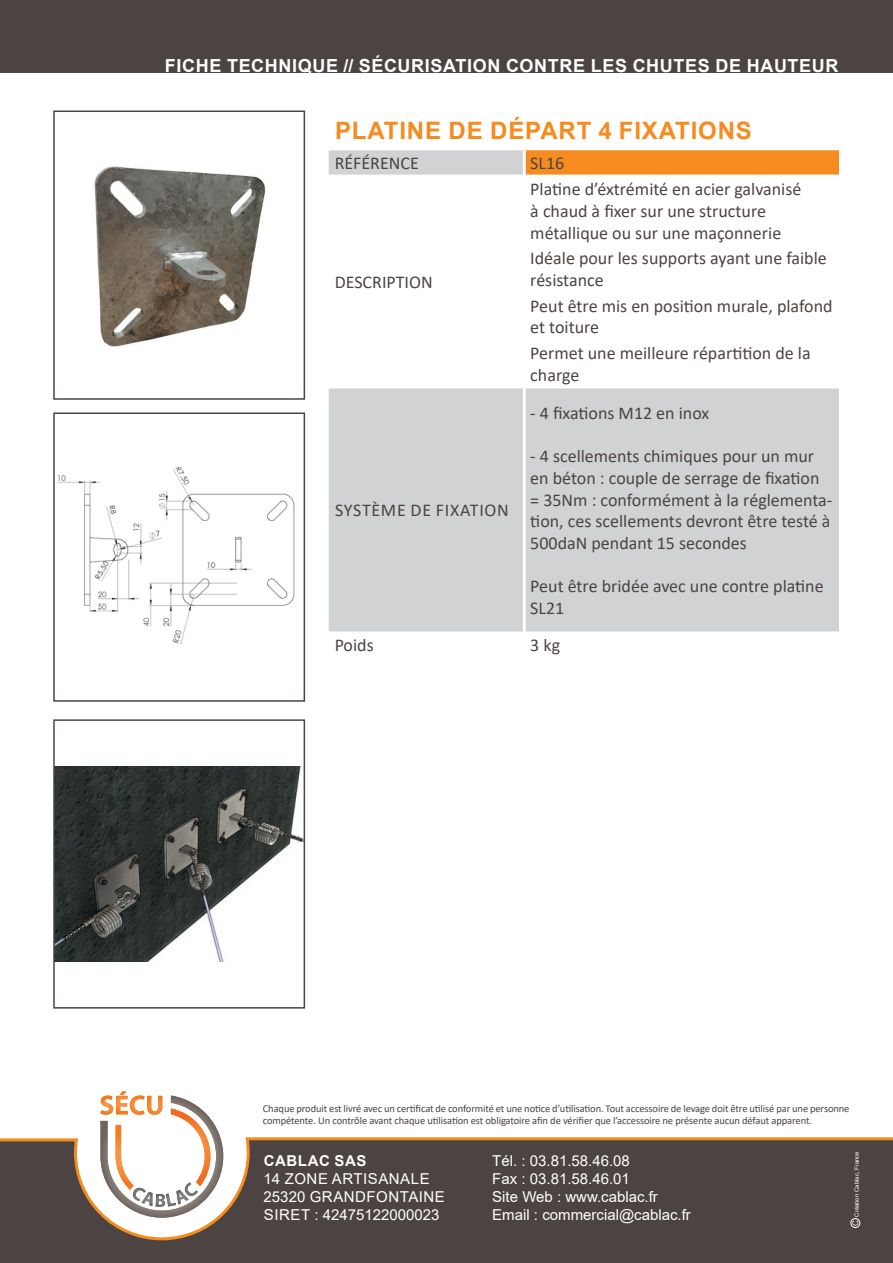
<style>
.page{position:relative;width:893px;height:1263px;background:#fff}
.page>*{position:absolute;margin:0;border:0;box-sizing:border-box;transform-origin:0 0}
.t1{font:700 24px "Arial";letter-spacing:.035em;color:#f68b1f}
.t2{font:18px/21.6px "Calibri";color:#4c4442}
.t3{font:700 18px "Arial";letter-spacing:.035em;color:#fff}
.t4{font:18px "Calibri";letter-spacing:.04em;color:#4c4442}
.t5{font:15px/18px "Arial";color:#fff}
.t6{font:15px/18px "Arial";letter-spacing:.035em;color:#fff}
.t7{font:700 15px "Arial";letter-spacing:.035em;color:#fff}
.t8{font:10.5px/12.6px "Calibri";letter-spacing:-.01em;color:#4c4442}
.t9{font:6px "Arial";color:#fff}
</style>
<div class="page">
<div style="left:0;top:0;width:893px;height:72px;background:#4c4442"></div>
<div style="left:0;top:1138px;width:893px;height:125px;background:#4c4442"></div>
<svg style="left:100px;top:1091px;width:106px;height:45px"></svg>
<img style="left:206px;top:1113px;width:8px;height:23px">
<img style="left:214px;top:1124px;width:6px;height:12px">
<svg style="left:0;top:1136px;width:893px;height:105px"></svg>
<img style="left:94px;top:166px;width:171px;height:181px">
<div style="left:53px;top:111px;width:252px;height:289px;border:2px solid #4c4442"></div>
<img style="left:56px;top:766px;width:246px;height:196px">
<div style="left:53px;top:719px;width:252px;height:289px;border:2px solid #4c4442"></div>
<svg style="left:329px;top:150px;width:510px;height:481px;fill:#d1d2d4"></svg>
<div style="left:524px;top:150px;width:315px;height:25px;background:#f68b1f"></div>
<hr style="left:329px;top:387px;width:194px;height:1px;background:#fff">
<hr style="left:526px;top:387px;width:313px;height:1px;background:#fff">
<hr style="left:329px;top:175px;width:194px;height:1px;background:#fff">
<hr style="left:526px;top:175px;width:313px;height:1px;background:#fff">
<hr style="left:523px;top:150px;width:3px;height:25px;background:#fff">
<hr style="left:523px;top:175px;width:3px;height:213px;background:#fff">
<hr style="left:523px;top:388px;width:3px;height:243px;background:#fff">
<img style="left:57px;top:467px;width:238px;height:178px">
<div style="left:53px;top:412px;width:252px;height:290px;border:2px solid #4c4442"></div>
<p class="t3" style="left:165px;top:53px;width:675px">FICHE TECHNIQUE // SÉCURISATION CONTRE LES CHUTES DE HAUTEUR</p>
<h1 class="t1" style="left:335px;top:114px;width:418px">PLATINE DE DÉPART 4 FIXATIONS</h1>
<p class="t2" style="left:335px;top:152px;width:86px">RÉFÉRENCE</p>
<p class="t2" style="left:530px;top:152px;width:36px">SL16</p>
<p class="t2" style="left:335px;top:271px;width:99px">DESCRIPTION</p>
<p class="t4" style="left:335px;top:498px;width:175px">SYSTÈME DE FIXATION</p>
<p class="t2" style="left:530px;top:178px;width:273px">Platine d’éxtrémité en acier galvanisé à chaud à fixer sur une structure métallique ou sur une maçonnerie</p>
<p class="t2" style="left:530px;top:247px;width:298px">Idéale pour les supports ayant une faible résistance</p>
<p class="t2" style="left:530px;top:295px;width:304px">Peut être mis en position murale, plafond et toiture</p>
<p class="t2" style="left:530px;top:342px;width:282px">Permet une meilleure répartition de la charge</p>
<p class="t2" style="left:530px;top:402px;width:181px">- 4 fixations M12 en inox</p>
<p class="t2" style="left:530px;top:445px;width:304px">- 4 scellements chimiques pour un mur en béton : couple de serrage de fixation = 35Nm : conformément à la réglementa&shy;tion, ces scellements devront être testé à 500daN pendant 15 secondes</p>
<p class="t2" style="left:530px;top:575px;width:295px">Peut être bridée avec une contre platine<br>SL21</p>
<p class="t2" style="left:335px;top:634px;width:41px">Poids</p>
<p class="t2" style="left:530px;top:634px;width:31px">3 kg</p>
<p class="t8" style="left:263px;top:1102px;width:588px">Chaque produit est livré avec un certificat de conformité et une notice d’utilisation. Tout accessoire de levage doit être utilisé par une personne compétente. Un contrôle avant chaque utilisation est obligatoire afin de vérifier que l’accessoire ne présente aucun défaut apparent.</p>
<p class="t7" style="left:264px;top:1150px;width:104px">CABLAC SAS</p>
<p class="t6" style="left:264px;top:1169px;width:183px">14 ZONE ARTISANALE<br>25320 GRANDFONTAINE<br>SIRET : 42475122000023</p>
<p class="t5" style="left:492px;top:1151px;width:200px">Tél. : 03.81.58.46.08<br>Fax : 03.81.58.46.01<br>Site Web : www.cablac.fr<br>Email : commercial@cablac.fr</p>
<p class="t9" style="left:853px;top:1216px;width:67px;rotate:-90deg">Création Cablac, France</p>
</div>
